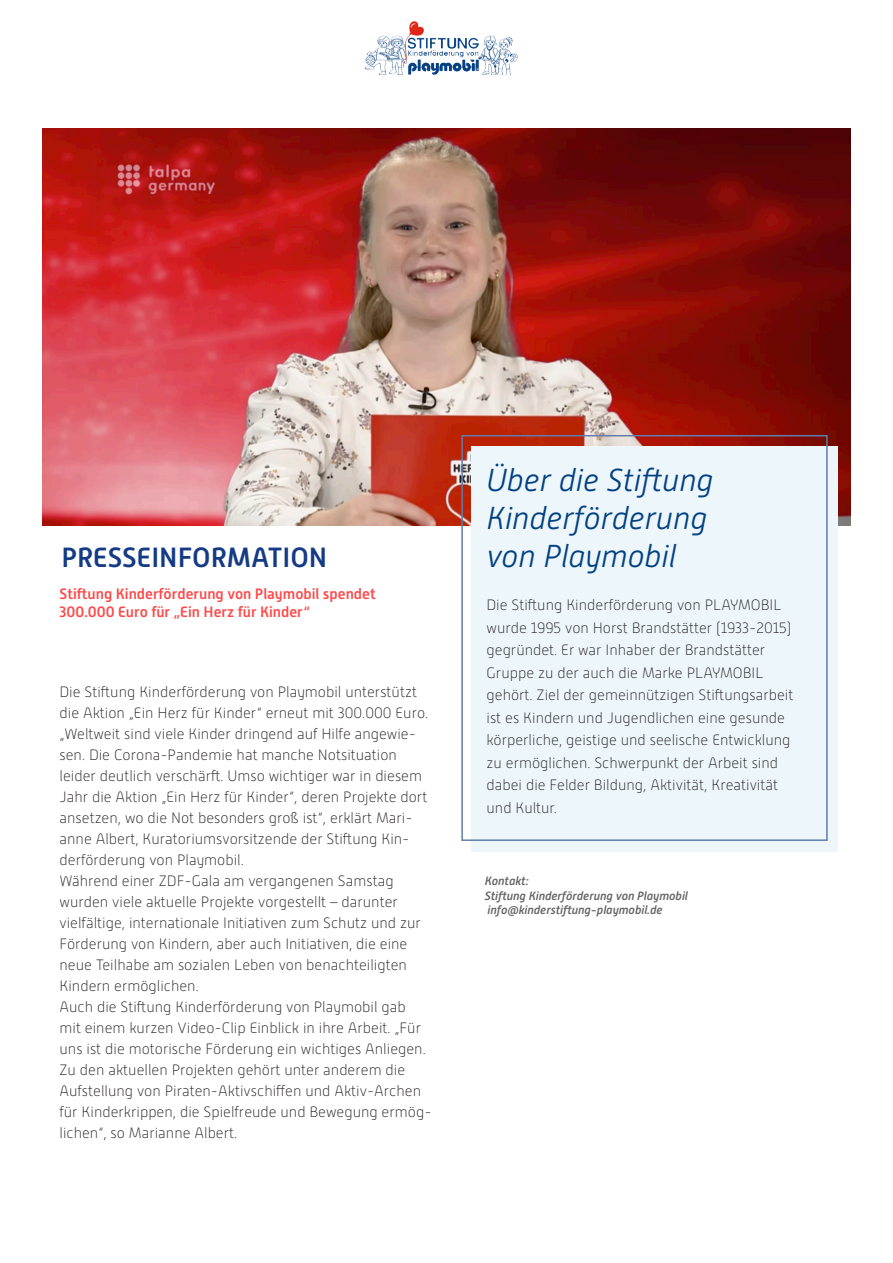
<style>
.page{position:relative;width:893px;height:1263px;background:#fff}
.page>*{position:absolute;margin:0;border:0;box-sizing:border-box;transform-origin:0 0}
.t1{font:italic 300 31.8px/38.1px "Alwyn New";color:#034182}
.t2{font:500 27.75px "Alwyn New";color:#153b85}
.t3{font:100 15px/21px "Alwyn New";color:#231f20}
.t4{font:500 15px/18px "Alwyn New";color:#ff4747}
.t5{font:italic 500 12px/14.4px "Alwyn New";color:#231f20}
</style>
<div class="page">
<img style="left:43px;top:129px;width:807px;height:396px">
<img style="left:365px;top:21px;width:153px;height:54px">
<div style="left:471px;top:446px;width:366px;height:406px;background:#edf7fb"></div>
<div style="left:461px;top:435px;width:367px;height:406px;border:2px solid #627cad"></div>
<p class="t2" style="left:61px;top:541px;width:267px">PRESSEINFORMATION</p>
<p class="t4" style="left:60px;top:584px;width:318px">Stiftung Kinderförderung von Playmobil spendet<br>300.000 Euro für „Ein Herz für Kinder“</p>
<p class="t3" style="left:60px;top:681px;width:370px">Die Stiftung Kinderförderung von Playmobil unterstützt die Aktion „Ein Herz für Kinder“ erneut mit 300.000 Euro.</p>
<p class="t3" style="left:60px;top:723px;width:369px">„Weltweit sind viele Kinder dringend auf Hilfe angewie&shy;sen. Die Corona-Pandemie hat manche Notsituation leider deutlich verschärft. Umso wichtiger war in diesem Jahr die Aktion „Ein Herz für Kinder“, deren Projekte dort ansetzen, wo die Not besonders groß ist“, erklärt Mari&shy;anne Albert, Kuratoriumsvorsitzende der Stiftung Kin&shy;derförderung von Playmobil.</p>
<p class="t3" style="left:60px;top:870px;width:363px">Während einer ZDF-Gala am vergangenen Samstag wurden viele aktuelle Projekte vorgestellt – darunter vielfältige, internationale Initiativen zum Schutz und zur Förderung von Kindern, aber auch Initiativen, die eine neue Teilhabe am sozialen Leben von benachteiligten Kindern ermöglichen.</p>
<p class="t3" style="left:60px;top:996px;width:374px">Auch die Stiftung Kinderförderung von Playmobil gab<br>mit einem kurzen Video-Clip Einblick in ihre Arbeit. „Für uns ist die motorische Förderung ein wichtiges Anliegen.<br>Zu den aktuellen Projekten gehört unter anderem die Aufstellung von Piraten-Aktivschiffen und Aktiv-Archen für Kinderkrippen, die Spielfreude und Bewegung ermög&shy;lichen“, so Marianne Albert.</p>
<p class="t1" style="left:486px;top:461px;width:228px">Über die Stiftung<br>Kinderförderung von Playmobil</p>
<p class="t3" style="left:486px;top:594px;width:308px;line-height:22.5px">Die Stiftung Kinderförderung von PLAYMOBIL wurde 1995 von Horst Brandstätter (1933-2015) gegründet. Er war Inhaber der Brandstätter Gruppe zu der auch die Marke PLAYMOBIL gehört. Ziel der gemeinnützigen Stiftungsarbeit ist es Kindern und Jugendlichen eine gesunde körperliche, geistige und seelische Entwicklung zu ermöglichen. Schwerpunkt der Arbeit sind dabei die Felder Bildung, Aktivität, Kreativität und Kultur.</p>
<p class="t5" style="left:485px;top:874px;width:205px">Kontakt:<br>Stiftung Kinderförderung von Playmobil info@kinderstiftung-playmobil.de</p>
</div>
